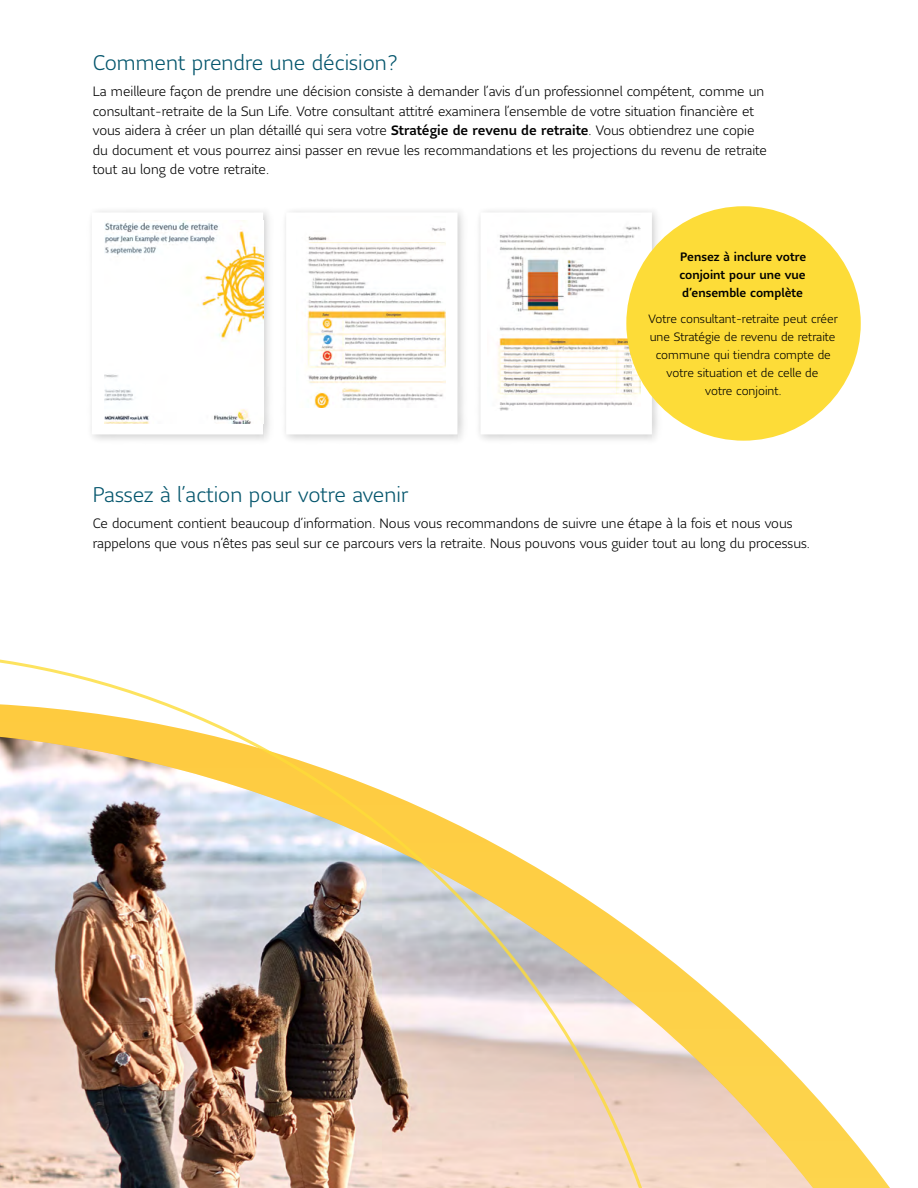
<style>
.page{position:relative;width:918px;height:1188px;background:#fff}
.page>*{position:absolute;margin:0;border:0;box-sizing:border-box;transform-origin:0 0}
.H2_-_Subhead{font:300 21px "Sun Life Sans";color:#05566d}
.P_-_Body{font:300 13.5px/19.5px "Sun Life Sans";color:#000}
.P_-_Body-2{font:300 12px/18px "Sun Life Sans";color:#000;text-align:center}
.P_-_Body-3{font:500 12px/18px "Sun Life Sans";color:#000;text-align:justify}
.s1{font-weight:500}
</style>
<div class="page">
<div style="left:85px;top:206px;width:189px;height:239px;background:#000;opacity:.2"></div>
<svg style="left:92px;top:212px;width:171px;height:222px"></svg>
<img style="left:105px;top:221px;width:158px;height:203px">
<div style="left:280px;top:206px;width:188px;height:239px;background:#000;opacity:.2"></div>
<svg style="left:286px;top:212px;width:172px;height:222px"></svg>
<img style="left:297px;top:216px;width:148px;height:191px">
<div style="left:474px;top:206px;width:188px;height:239px;background:#000;opacity:.2"></div>
<svg style="left:481px;top:212px;width:171px;height:222px"></svg>
<img style="left:488px;top:214px;width:152px;height:196px">
<svg style="left:813px;top:1094px;width:77px;height:94px"></svg>
<img style="left:689px;top:975px;width:124px;height:213px">
<img style="left:0;top:659px;width:689px;height:529px">
<div style="left:626px;top:206px;width:235px;height:235px;background:#fddc38;border-radius:50%"></div>
<h2 class="H2_-_Subhead" style="left:93px;top:49px;width:307px">Comment prendre une décision?</h2>
<p class="P_-_Body" style="left:93px;top:81px;width:676px">La meilleure façon de prendre une décision consiste à demander l’avis d’un professionnel compétent, comme un consultant‑retraite de la Sun Life. Votre consultant attitré examinera l’ensemble de votre situation financière et vous aidera à créer un plan détaillé qui sera votre <span class="s1">Stratégie de revenu de retraite</span>. Vous obtiendrez une copie du document et vous pourrez ainsi passer en revue les recommandations et les projections du revenu de retraite tout au long de votre retraite.</p>
<p class="P_-_Body-3" style="left:679px;top:247px;width:128px">Pensez à inclure votre conjoint pour une vue d’ensemble complète</p>
<p class="P_-_Body-2" style="left:649px;top:310px;width:191px">Votre consultant‑retraite peut créer une Stratégie de revenu de retraite commune qui tiendra compte de votre situation et de celle de<br>votre conjoint.</p>
<h2 class="H2_-_Subhead" style="left:93px;top:481px;width:317px">Passez à l’action pour votre avenir</h2>
<p class="P_-_Body" style="left:93px;top:514px;width:719px">Ce document contient beaucoup d’information. Nous vous recommandons de suivre une étape à la fois et nous vous rappelons que vous n’êtes pas seul sur ce parcours vers la retraite. Nous pouvons vous guider tout au long du processus.</p>
</div>
